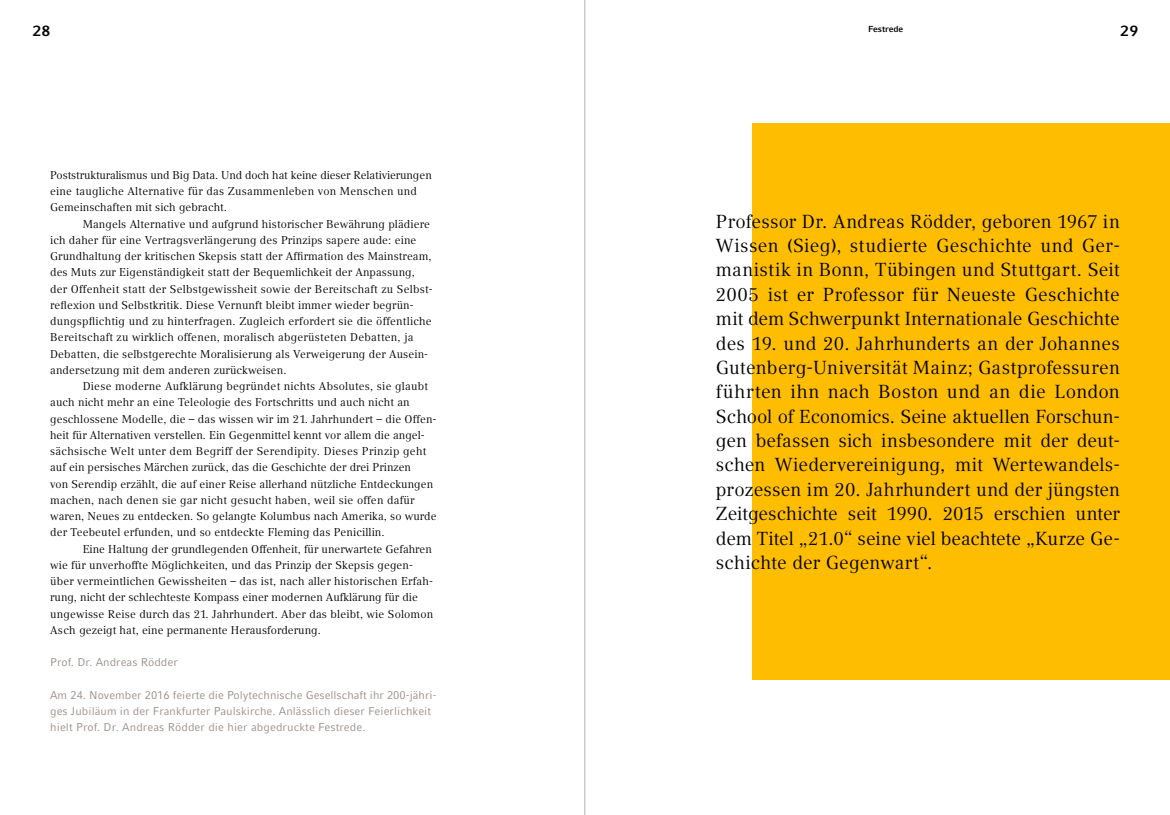
<style>
.page{position:relative;width:1170px;height:815px;background:#fff}
.page>*{position:absolute;margin:0;border:0;box-sizing:border-box;transform-origin:0 0}
.t1{font:18.75px/24.4px "Compatil Text LT";color:#000;text-align:justify}
.t2{font:700 15px "Compatil Fact LT";color:#000}
.t3{font:11.25px/16.2px "Compatil Text LT";letter-spacing:.01em;color:#000}
.t4{font:11.25px/16.2px "Compatil Fact LT";letter-spacing:.005em;color:#978f8a}
.t5{font:700 8.75px "Compatil Fact LT";letter-spacing:-.005em;color:#000}
</style>
<div class="page">
<div style="left:752px;top:123px;width:417px;height:556px;background:#ffbd00"></div>
<hr style="left:584px;top:0;width:1px;height:815px;background:#000">
<h2 class="t2" style="left:33px;top:22px;width:19px">28</h2>
<p class="t5" style="left:868px;top:24px;width:37px">Festrede</p>
<h2 class="t2" style="left:1120px;top:22px;width:19px">29</h2>
<p class="t3" style="left:50px;top:167px;width:383px">Poststrukturalismus und Big Data. Und doch hat keine dieser Relativierungen eine taugliche Alternative für das Zusammenleben von Menschen und<br>Gemeinschaften mit sich gebracht.</p>
<p class="t3" style="left:50px;top:216px;width:384px;text-indent:33px">Mangels Alternative und aufgrund historischer Bewährung plädiere ich daher für eine Vertragsverlängerung des Prinzips sapere aude: eine Grundhaltung der kritischen Skepsis statt der Affirmation des Mainstream, des Muts zur Eigenständigkeit statt der Bequemlichkeit der Anpassung, der Offenheit statt der Selbstgewissheit sowie der Bereitschaft zu Selbst&shy;reflexion und Selbstkritik. Diese Vernunft bleibt immer wieder begrün&shy;dungspflichtig und zu hinterfragen. Zugleich erfordert sie die öffentliche Bereitschaft zu wirklich offenen, moralisch abgerüsteten Debatten, ja Debatten, die selbstgerechte Moralisierung als Verweigerung der Ausein&shy;andersetzung mit dem anderen zurückweisen.</p>
<p class="t3" style="left:50px;top:378px;width:388px;text-indent:33px">Diese moderne Aufklärung begründet nichts Absolutes, sie glaubt auch nicht mehr an eine Teleologie des Fortschritts und auch nicht an geschlossene Modelle, die – das wissen wir im 21. Jahrhundert – die Offen&shy;heit für Alternativen verstellen. Ein Gegenmittel kennt vor allem die angel&shy;sächsische Welt unter dem Begriff der Serendipity. Dieses Prinzip geht auf ein persisches Märchen zurück, das die Geschichte der drei Prinzen<br>von Serendip erzählt, die auf einer Reise allerhand nützliche Entdeckungen machen, nach denen sie gar nicht gesucht haben, weil sie offen dafür waren, Neues zu entdecken. So gelangte Kolumbus nach Amerika, so wurde der Teebeutel erfunden, und so entdeckte Fleming das Penicillin.</p>
<p class="t3" style="left:50px;top:540px;width:384px;text-indent:33px">Eine Haltung der grundlegenden Offenheit, für unerwartete Gefahren wie für unverhoffte Möglichkeiten, und das Prinzip der Skepsis gegen&shy;über vermeintlichen Gewissheiten – das ist, nach aller historischen Erfah&shy;rung, nicht der schlechteste Kompass einer modernen Aufklärung für die ungewisse Reise durch das 21. Jahrhundert. Aber das bleibt, wie Solomon Asch gezeigt hat, eine permanente Herausforderung.</p>
<p class="t4" style="left:50px;top:654px;width:129px">Prof. Dr. Andreas Rödder</p>
<p class="t4" style="left:50px;top:687px;width:388px">Am 24. November 2016 feierte die Polytechnische Gesellschaft ihr 200-jähri&shy;ges Jubiläum in der Frankfurter Paulskirche. Anlässlich dieser Feierlichkeit hielt Prof. Dr. Andreas Rödder die hier abgedruckte Festrede.</p>
<p class="t1" style="left:715px;top:209px;width:405px">Professor Dr. Andreas Rödder, geboren 1967 in Wissen (Sieg), studierte Geschichte und Ger&shy;manistik in Bonn, Tübingen und Stuttgart. Seit 2005 ist er Professor für Neueste Geschichte mit dem Schwerpunkt Internationale Geschichte des 19. und 20. Jahrhunderts an der Johannes Gutenberg-Universität Mainz; Gastprofessuren führten ihn nach Boston und an die London School of Economics. Seine aktuellen Forschun&shy;gen befassen sich insbesondere mit der deut&shy;schen Wiedervereinigung, mit Wertewandels&shy;prozessen im 20. Jahrhundert und der jüngsten Zeitgeschichte seit 1990. 2015 erschien unter dem Titel „21.0“ seine viel beachtete „Kurze Ge&shy;schichte der Gegenwart“.</p>
</div>
